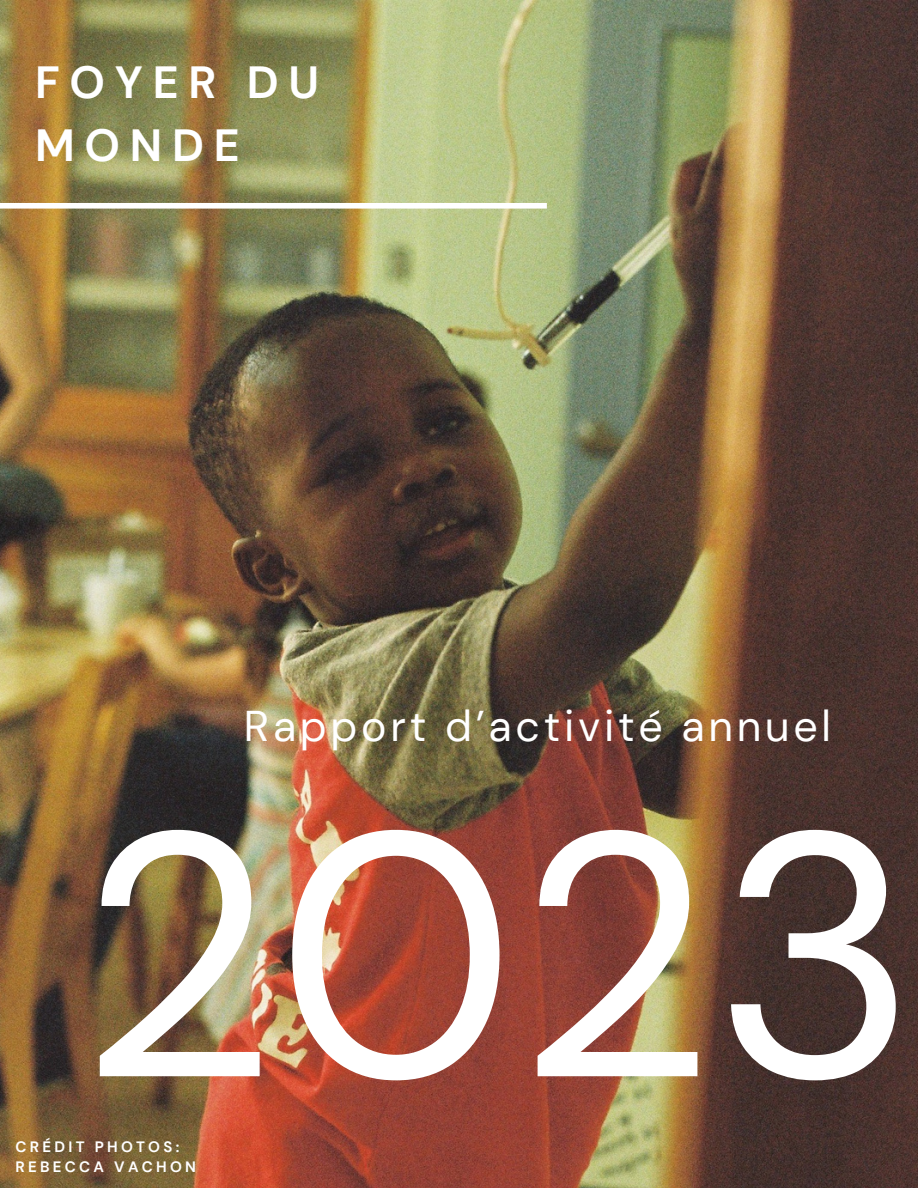
<style>
.page{position:relative;width:918px;height:1188px;background:#fff}
.page>*{position:absolute;margin:0;border:0;box-sizing:border-box;transform-origin:0 0}
.t1{font:346.05px "DM Sans";color:#fff}
.t2{font:700 45px/63px "DM Sans";letter-spacing:.215em;color:#fff}
.t3{font:42.9px "DM Sans";letter-spacing:.085em;color:#fff}
.t4{font:700 15px/20.2px "DM Sans";letter-spacing:.215em;color:#fff}
</style>
<div class="page">
<img style="left:0;top:0;width:918px;height:1188px">
<div style="left:0;top:203px;width:547px;height:6px;background:#fff"></div>
<p class="t2" style="left:35px;top:51px;width:286px">FOYER DU<br>MONDE</p>
<h3 class="t3" style="left:244px;top:698px;width:589px">Rapport d’activité annuel</h3>
<h2 class="t1" style="left:78px;top:733px;width:841px">2023</h2>
<h1 class="t4" style="left:16px;top:1137px;width:182px">CRÉDIT PHOTOS:<br>REBECCA VACHON</h1>
</div>
